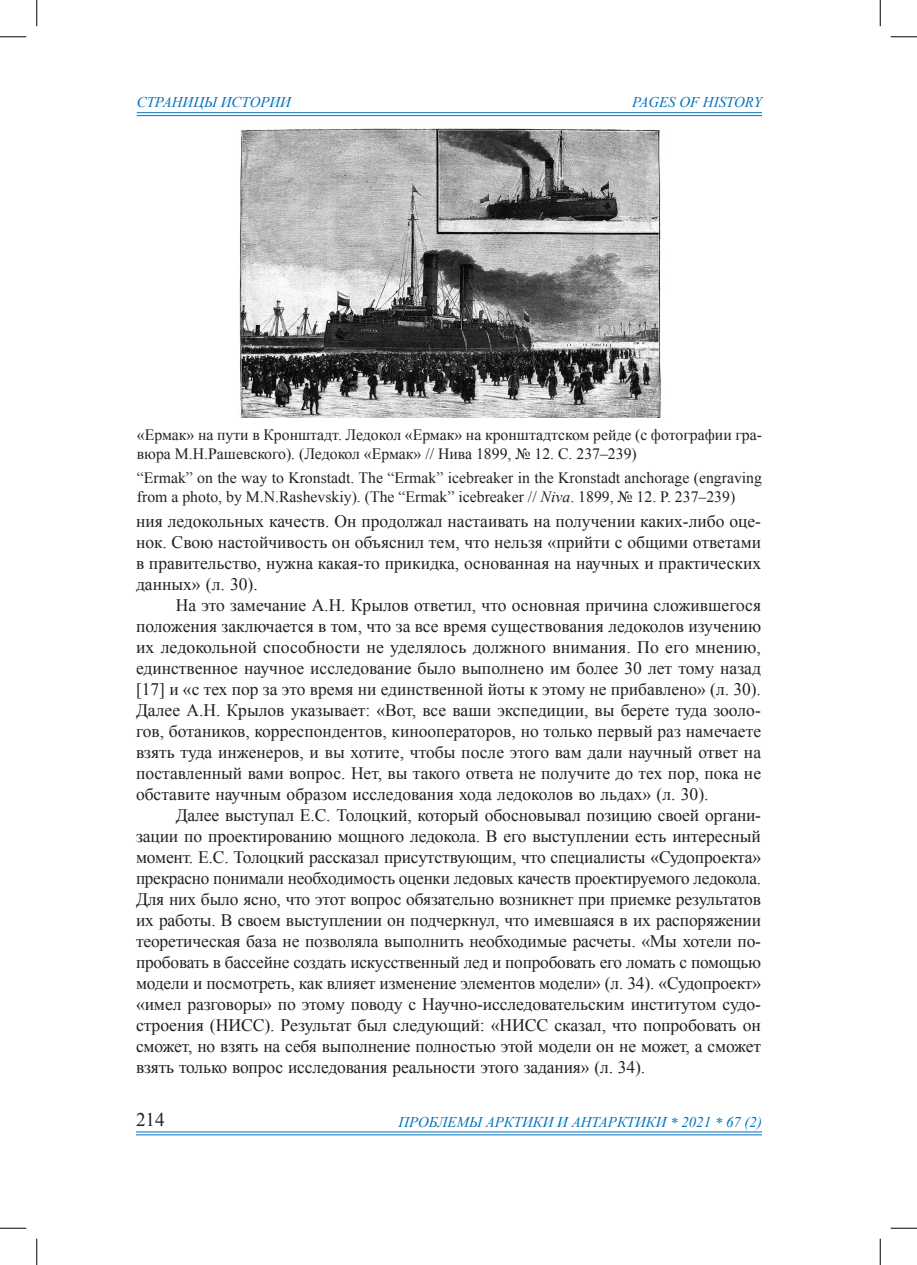
<style>
.page{position:relative;width:917px;height:1265px;background:#fff}
.page>*{position:absolute;margin:0;border:0;box-sizing:border-box;transform-origin:0 0}
.t1{font:19.25px "Times New Roman";color:#231f20}
.t2{font:17.5px/21px "Times New Roman";color:#231f20;text-align:justify}
.t3{font:15.75px/18.9px "Times New Roman";color:#231f20}
.t4{font:italic 14.88px "Times New Roman";color:#0072bc}
.s1{font-style:italic}
</style>
<div class="page">
<hr style="left:136px;top:1131px;width:626px;height:1px;background:#0072bc">
<hr style="left:136px;top:1134px;width:626px;height:1px;background:#0072bc">
<img style="left:239px;top:128px;width:422px;height:289px">
<hr style="left:137px;top:112px;width:625px;height:1px;background:#0072bc">
<hr style="left:137px;top:115px;width:625px;height:1px;background:#0072bc">
<svg style="left:0;top:36px;width:26px;height:1px"></svg>
<svg style="left:891px;top:36px;width:26px;height:1px"></svg>
<svg style="left:0;top:1227px;width:26px;height:1px"></svg>
<svg style="left:891px;top:1227px;width:26px;height:1px"></svg>
<svg style="left:36px;top:0;width:1px;height:26px"></svg>
<svg style="left:36px;top:1238px;width:1px;height:26px"></svg>
<svg style="left:880px;top:0;width:1px;height:26px"></svg>
<svg style="left:880px;top:1238px;width:1px;height:26px"></svg>
<p class="t4" style="left:137px;top:92px;width:156px">СТРАНИЦЫ ИСТОРИИ</p>
<p class="t4" style="left:632px;top:92px;width:131px">PAGES OF HISTORY</p>
<p class="t3" style="left:137px;top:425px;width:627px">«Ермак» на пути в Кронштадт. Ледокол «Ермак» на кронштадтском рейде (с фотографии гра&shy;вюра М.Н.Рашевского). (Ледокол «Ермак» // Нива 1899, № 12. С. 237–239)</p>
<p class="t3" style="left:137px;top:467px;width:627px">“Ermak” on the way to Kronstadt. The “Ermak” icebreaker in the Kronstadt anchorage (engraving from a photo, by M.N.Rashevskiy). (The “Ermak” icebreaker // <span class="s1">Niva</span>. 1899, № 12. Р. 237–239)</p>
<p class="t2" style="left:136px;top:510px;width:627px">ния ледокольных качеств. Он продолжал настаивать на получении каких-либо оце&shy;нок. Свою настойчивость он объяснил тем, что нельзя «прийти с общими ответами в правительство, нужна какая-то прикидка, основанная на научных и практических данных» (л. 30).</p>
<p class="t2" style="left:136px;top:594px;width:627px;text-indent:40px">На это замечание А.Н. Крылов ответил, что основная причина сложившегося положения заключается в том, что за все время существования ледоколов изучению их ледокольной способности не уделялось должного внимания. По его мнению, единственное научное исследование было выполнено им более 30 лет тому назад [17] и «с тех пор за это время ни единственной йоты к этому не прибавлено» (л. 30).<br>Далее А.Н. Крылов указывает: «Вот, все ваши экспедиции, вы берете туда зооло&shy;гов, ботаников, корреспондентов, кинооператоров, но только первый раз намечаете взять туда инженеров, и вы хотите, чтобы после этого вам дали научный ответ на поставленный вами вопрос. Нет, вы такого ответа не получите до тех пор, пока не обставите научным образом исследования хода ледоколов во льдах» (л. 30).</p>
<p class="t2" style="left:136px;top:804px;width:627px;text-indent:40px">Далее выступал Е.С. Толоцкий, который обосновывал позицию своей органи&shy;зации по проектированию мощного ледокола. В его выступлении есть интересный момент. Е.С. Толоцкий рассказал присутствующим, что специалисты «Судопроекта» прекрасно понимали необходимость оценки ледовых качеств проектируемого ледокола.<br>Для них было ясно, что этот вопрос обязательно возникнет при приемке результатов их работы. В своем выступлении он подчеркнул, что имевшаяся в их распоряжении теоретическая база не позволяла выполнить необходимые расчеты. «Мы хотели по&shy;пробовать в бассейне создать искусственный лед и попробовать его ломать с помощью модели и посмотреть, как влияет изменение элементов модели» (л. 34). «Судопроект» «имел разговоры» по этому поводу с Научно-исследовательским институтом судо&shy;строения (НИСС). Результат был следующий: «НИСС сказал, что попробовать он сможет, но взять на себя выполнение полностью этой модели он не может, а сможет взять только вопрос исследования реальности этого задания» (л. 34).</p>
<p class="t1" style="left:136px;top:1106px;width:30px">214</p>
<p class="t4" style="left:398px;top:1111px;width:365px">ПРОБЛЕМЫ АРКТИКИ И АНТАРКТИКИ * 2021 * 67 (2)</p>
</div>
